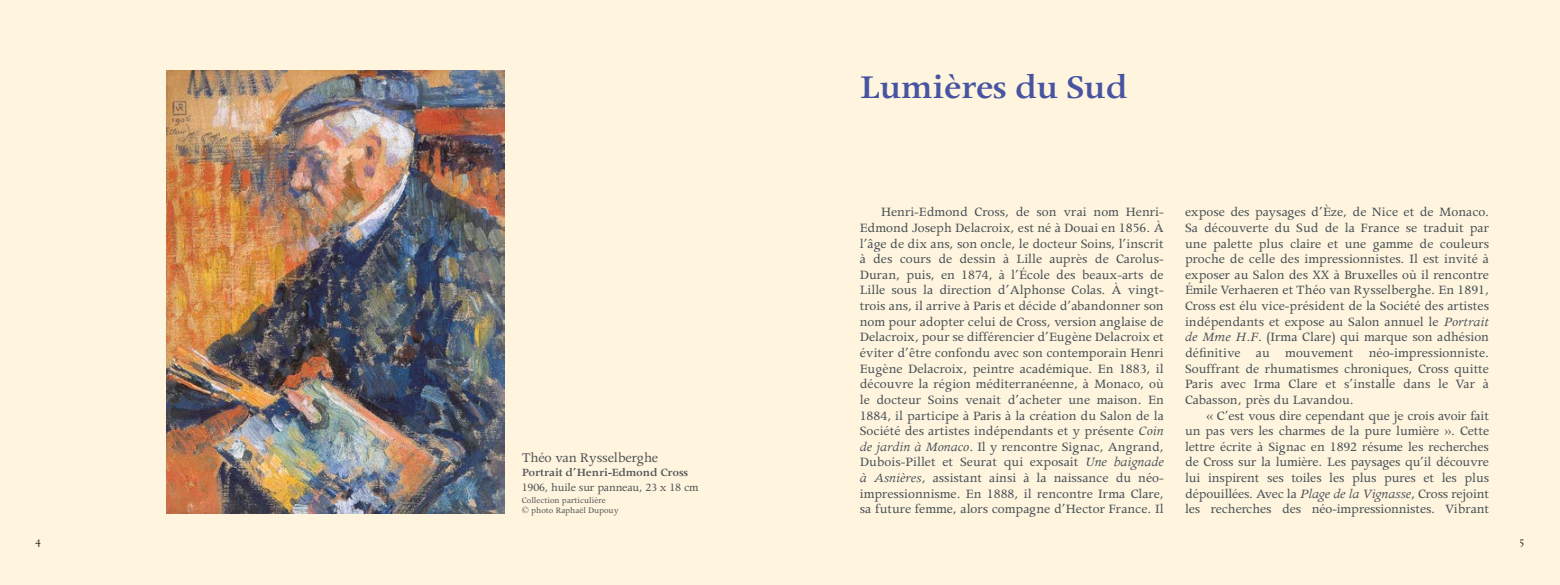
<style>
.page{position:relative;width:1560px;height:585px;background:#fff}
.page>*{position:absolute;margin:0;border:0;box-sizing:border-box;transform-origin:0 0}
.t1{font:600 37.5px "Apollo";letter-spacing:-.02em;color:#4754a1}
.t2{font:15px "Apollo";letter-spacing:-.015em;color:#4f5455}
.t3{font:14.38px/15.6px "Apollo";color:#465055;text-align:justify}
.t4{font:12.5px "Apollo";letter-spacing:-.015em;color:#4f5455}
.t5{font:600 12.5px "Apollo";letter-spacing:-.015em;color:#4f5455}
.t6{font:10.62px "Electra LH";color:#000}
.t7{font:9.38px/10px "Apollo";color:#4f5455}
.s1{font-style:italic}
</style>
<div class="page">
<div style="left:0;top:0;width:780px;height:585px;background:#fff4de"></div>
<div style="left:780px;top:0;width:779px;height:585px;background:#fff4de"></div>
<img style="left:167px;top:71px;width:337px;height:442px">
<p class="t2" style="left:521px;top:449px;width:138px">Théo van Rysselberghe</p>
<p class="t5" style="left:521px;top:466px;width:168px">Portrait d’Henri-Edmond Cross</p>
<p class="t4" style="left:521px;top:480px;width:178px">1906, huile sur panneau, 23 x 18 cm</p>
<p class="t7" style="left:521px;top:496px;width:98px">Collection particulière<br>© photo Raphaël Dupouy</p>
<h1 class="t1" style="left:859px;top:67px;width:269px">Lumières du Sud</h1>
<p class="t3" style="left:859px;top:204px;width:305px;text-indent:21px">Henri-Edmond Cross, de son vrai nom Henri-Edmond Joseph Delacroix, est né à Douai en 1856. À l’âge de dix ans, son oncle, le docteur Soins, l’inscrit à des cours de dessin à Lille auprès de Carolus-Duran, puis, en 1874, à l’École des beaux-arts de Lille sous la direction d’Alphonse Colas. À vingt&shy;trois ans, il arrive à Paris et décide d’abandonner son nom pour adopter celui de Cross, version anglaise de Delacroix, pour se différencier d’Eugène Delacroix et éviter d’être confondu avec son contemporain Henri Eugène Delacroix, peintre académique. En 1883, il découvre la région méditerranéenne, à Monaco, où le docteur Soins venait d’acheter une maison. En 1884, il participe à Paris à la création du Salon de la Société des artistes indépendants et y présente <span class="s1">Coin de jardin à Monaco</span>. Il y rencontre Signac, Angrand, Dubois-Pillet et Seurat qui exposait <span class="s1">Une baignade à Asnières</span>, assistant ainsi à la naissance du néo&shy;impressionnisme. En 1888, il rencontre Irma Clare, sa future femme, alors compagne d’Hector France. Il</p>
<p class="t3" style="left:1184px;top:204px;width:305px">expose des paysages d’Èze, de Nice et de Monaco.<br>Sa découverte du Sud de la France se traduit par une palette plus claire et une gamme de couleurs proche de celle des impressionnistes. Il est invité à exposer au Salon des XX à Bruxelles où il rencontre Émile Verhaeren et Théo van Rysselberghe. En 1891, Cross est élu vice-président de la Société des artistes indépendants et expose au Salon annuel le <span class="s1">Portrait de Mme H.F</span>. (Irma Clare) qui marque son adhésion définitive au mouvement néo-impressionniste.<br>Souffrant de rhumatismes chroniques, Cross quitte Paris avec Irma Clare et s’installe dans le Var à Cabasson, près du Lavandou.</p>
<p class="t3" style="left:1184px;top:408px;width:305px;text-indent:21px">« C’est vous dire cependant que je crois avoir fait un pas vers les charmes de la pure lumière ». Cette lettre écrite à Signac en 1892 résume les recherches de Cross sur la lumière. Les paysages qu’il découvre lui inspirent ses toiles les plus pures et les plus dépouillées. Avec la <span class="s1">Plage de la Vignasse</span>, Cross rejoint les recherches des néo-impressionnistes. Vibrant</p>
<p class="t6" style="left:35px;top:537px;width:7px">4</p>
<p class="t6" style="left:1518px;top:537px;width:7px">5</p>
</div>
